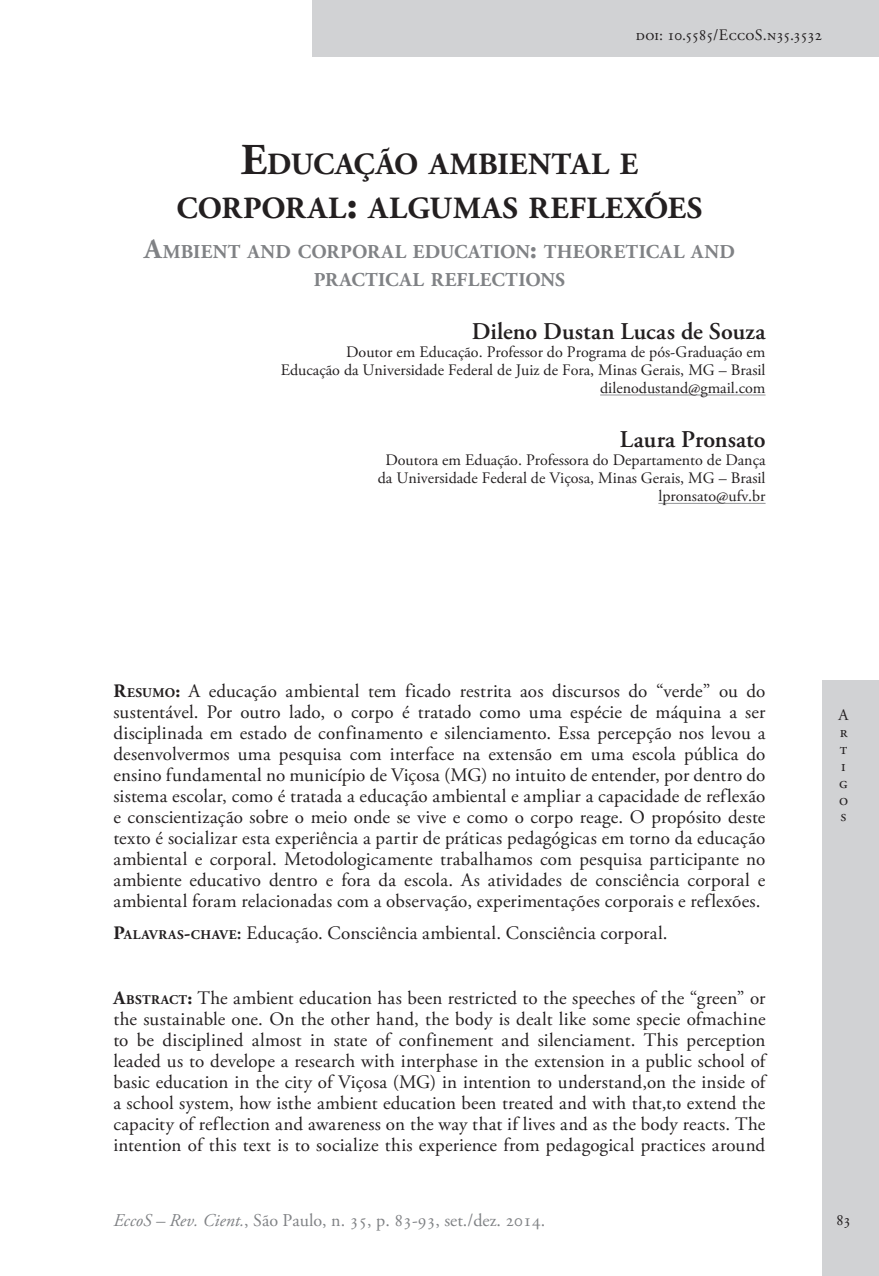
<style>
.page{position:relative;width:879px;height:1276px;background:#fff}
.page>*{position:absolute;margin:0;border:0;box-sizing:border-box;transform-origin:0 0}
.Ec_Titulo{font:700 30.8px/44px "Adobe Garamond Pro";letter-spacing:.015em;color:#231f20;text-align:center}
.Ec_Autor{font:600 24px "Adobe Garamond Pro";color:#231f20}
.Ec_Titulo_inglês{font:700 19.6px/28px "Adobe Garamond Pro";letter-spacing:.02em;color:#808285;text-align:center}
.Ec_a_resumo{font:19px/21px "Adobe Garamond Pro";letter-spacing:.005em;color:#231f20;text-align:justify}
.t1{font:18px "Adobe Garamond Pro";color:#808285}
.Ec_Autor_creditos{font:16px/18px "Adobe Garamond Pro";color:#231f20;text-align:right}
.Ec_xxCantoSsups{font:16px "Adobe Garamond Pro";letter-spacing:-.025em;color:#231f20}
.Ec_zxPaginador{font:16px/16.8px "Adobe Garamond Pro";color:#231f20}
.s1{font-size:44px}
.s2{font-size:28px}
.s3{font-weight:700}
.s4{font-weight:700;font-size:13.4px}
.s5{font-weight:600}
.s6{font-style:italic}
</style>
<div class="page">
<div style="left:312px;top:0;width:567px;height:57px;background:#d1d2d4"></div>
<div style="left:822px;top:680px;width:57px;height:596px;background:#d1d2d4"></div>
<hr style="left:600px;top:394px;width:165px;height:1px;background:#939598">
<hr style="left:658px;top:503px;width:107px;height:1px;background:#939598">
<p class="Ec_xxCantoSsups" style="left:636px;top:25px;width:188px">doi: 10.5585/EccoS.n35.3532</p>
<p class="Ec_Titulo" style="left:176px;top:143px;width:527px"><span class="s1">E</span>DUCAÇÃO AMBIENTAL E<br>CORPORAL<span class="s1">:</span> ALGUMAS REFLEXÕES</p>
<p class="Ec_Titulo_inglês" style="left:144px;top:238px;width:592px"><span class="s2">A</span>MBIENT AND CORPORAL EDUCATION<span class="s2">:</span> THEORETICAL AND<br>PRACTICAL REFLECTIONS</p>
<p class="Ec_Autor" style="left:472px;top:317px;width:295px">Dileno Dustan Lucas de Souza</p>
<p class="Ec_Autor_creditos" style="left:281px;top:343px;width:486px">Doutor em Educação. Professor do Programa de pós-Graduação em<br>Educação da Universidade Federal de Juiz de Fora, Minas Gerais, MG – Brasil</p>
<p class="Ec_Autor_creditos" style="left:600px;top:379px;width:167px">dilenodustand@gmail.com</p>
<p class="Ec_Autor" style="left:620px;top:426px;width:147px">Laura Pronsato</p>
<p class="Ec_Autor_creditos" style="left:378px;top:452px;width:389px;text-align:center">Doutora em Eduação. Professora do Departamento de Dança da Universidade Federal de Viçosa, Minas Gerais, MG – Brasil</p>
<p class="Ec_Autor_creditos" style="left:658px;top:488px;width:109px">lpronsato@ufv.br</p>
<p class="Ec_a_resumo" style="left:113px;top:681px;width:654px"><span class="s3">R</span><span class="s4">ESUMO</span><span class="s3">:</span> A educação ambiental tem ficado restrita aos discursos do “verde” ou do sustentável. Por outro lado, o corpo é tratado como uma espécie de máquina a ser disciplinada em estado de confinamento e silenciamento. Essa percepção nos levou a desenvolvermos uma pesquisa com interface na extensão em uma escola pública do ensino fundamental no município de Viçosa (MG) no intuito de entender, por dentro do sistema escolar, como é tratada a educação ambiental e ampliar a capacidade de reflexão e conscientização sobre o meio onde se vive e como o corpo reage. O propósito deste texto é socializar esta experiência a partir de práticas pedagógicas em torno da educação ambiental e corporal. Metodologicamente trabalhamos com pesquisa participante no ambiente educativo dentro e fora da escola. As atividades de consciência corporal e ambiental foram relacionadas com a observação, experimentações corporais e reflexões.</p>
<p class="Ec_a_resumo" style="left:113px;top:923px;width:555px"><span class="s3">P</span><span class="s4">ALAVRAS</span><span class="s3">-</span><span class="s4">CHAVE</span><span class="s5">:</span> Educação. Consciência ambiental. Consciência corporal.</p>
<p class="Ec_a_resumo" style="left:113px;top:988px;width:656px"><span class="s3">A</span><span class="s4">BSTRACT</span><span class="s3">:</span> The ambient education has been restricted to the speeches of the “green” or the sustainable one. On the other hand, the body is dealt like some specie ofmachine to be disciplined almost in state of confinement and silenciament. This perception leaded us to develope a research with interphase in the extension in a public school of basic education in the city of Viçosa (MG) in intention to understand,on the inside of a school system, how isthe ambient education been treated and with that,to extend the capacity of reflection and awareness on the way that if lives and as the body reacts. The intention of this text is to socialize this experience from pedagogical practices around</p>
<p class="Ec_zxPaginador" style="left:838px;top:707px;width:11px">A r t i g o s</p>
<p class="t1" style="left:113px;top:1209px;width:433px"><span class="s6">EccoS – Rev. Cient.</span>, São Paulo, n. 35, p. 83-93, set./dez. 2014.</p>
<p class="Ec_zxPaginador" style="left:836px;top:1212px;width:16px">83</p>
</div>
